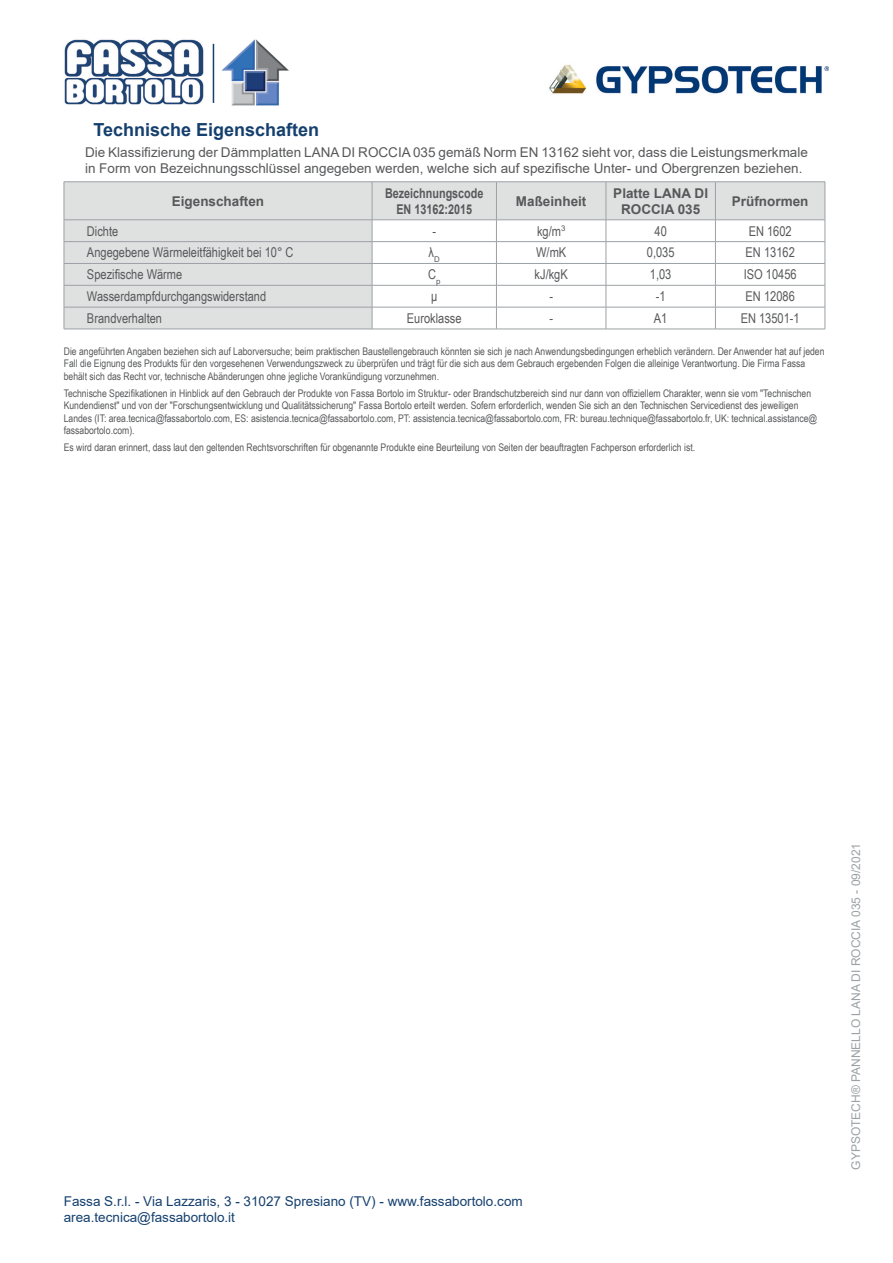
<style>
.page{position:relative;width:893px;height:1263px;background:#fff}
.page>*{position:absolute;margin:0;border:0;box-sizing:border-box;transform-origin:0 0}
.Titolo{font:700 18px "Arial";color:#15406e}
.Descrizione{font:13.5px/16.2px "Arial";color:#57585a}
.normale_sx{font:13.5px "Arial Narrow";color:#57585a}
.t1{font:13.5px/16.2px "Arial";color:#15406e}
.normale_centrato{font:13.5px "Arial Narrow";color:#57585a}
.grassetto_centrato{font:700 13.5px/16.2px "Arial";color:#57585a;text-align:center}
.grassetto_centrato-2{font:700 13.5px/16.2px "Arial";color:#57585a;text-align:center;scale:.8 1}
.t2{font:12px "Arial";color:#9ba1a4}
.Disclaimer{font:10.5px/12.6px "Arial Narrow";color:#57585a}
</style>
<div class="page">
<img style="left:549px;top:64px;width:279px;height:30px">
<img style="left:64px;top:39px;width:140px;height:66px">
<hr style="left:213px;top:44px;width:1px;height:59px;background:#15406e">
<img style="left:221px;top:39px;width:68px;height:67px">
<svg style="left:65px;top:183px;width:760px;height:146px;fill:#dfe1e1"></svg>
<hr style="left:64px;top:182px;width:308px;height:1px;background:#9ba1a4">
<hr style="left:64px;top:182px;width:1px;height:38px;background:#9ba1a4">
<hr style="left:64px;top:220px;width:308px;height:1px;background:#9ba1a4">
<hr style="left:372px;top:182px;width:124px;height:1px;background:#9ba1a4">
<hr style="left:372px;top:182px;width:1px;height:38px;background:#9ba1a4">
<hr style="left:372px;top:220px;width:124px;height:1px;background:#9ba1a4">
<hr style="left:496px;top:182px;width:110px;height:1px;background:#9ba1a4">
<hr style="left:496px;top:182px;width:1px;height:38px;background:#9ba1a4">
<hr style="left:496px;top:220px;width:110px;height:1px;background:#9ba1a4">
<hr style="left:606px;top:182px;width:109px;height:1px;background:#9ba1a4">
<hr style="left:606px;top:182px;width:1px;height:38px;background:#9ba1a4">
<hr style="left:606px;top:220px;width:109px;height:1px;background:#9ba1a4">
<hr style="left:715px;top:182px;width:110px;height:1px;background:#9ba1a4">
<hr style="left:715px;top:182px;width:1px;height:38px;background:#9ba1a4">
<hr style="left:825px;top:182px;width:1px;height:38px;background:#9ba1a4">
<hr style="left:715px;top:220px;width:110px;height:1px;background:#9ba1a4">
<hr style="left:64px;top:241px;width:308px;height:1px;background:#9ba1a4">
<hr style="left:372px;top:241px;width:124px;height:1px;background:#9ba1a4">
<hr style="left:496px;top:241px;width:110px;height:1px;background:#9ba1a4">
<hr style="left:606px;top:241px;width:109px;height:1px;background:#9ba1a4">
<hr style="left:715px;top:241px;width:110px;height:1px;background:#9ba1a4">
<hr style="left:64px;top:263px;width:308px;height:1px;background:#9ba1a4">
<hr style="left:372px;top:263px;width:124px;height:1px;background:#9ba1a4">
<hr style="left:496px;top:263px;width:110px;height:1px;background:#9ba1a4">
<hr style="left:606px;top:263px;width:109px;height:1px;background:#9ba1a4">
<hr style="left:715px;top:263px;width:110px;height:1px;background:#9ba1a4">
<hr style="left:64px;top:285px;width:308px;height:1px;background:#9ba1a4">
<hr style="left:372px;top:285px;width:124px;height:1px;background:#9ba1a4">
<hr style="left:496px;top:285px;width:110px;height:1px;background:#9ba1a4">
<hr style="left:606px;top:285px;width:109px;height:1px;background:#9ba1a4">
<hr style="left:715px;top:285px;width:110px;height:1px;background:#9ba1a4">
<hr style="left:64px;top:307px;width:308px;height:1px;background:#9ba1a4">
<svg style="left:64px;top:220px;width:1px;height:109px"></svg>
<hr style="left:64px;top:329px;width:308px;height:1px;background:#9ba1a4">
<hr style="left:372px;top:307px;width:124px;height:1px;background:#9ba1a4">
<svg style="left:372px;top:220px;width:1px;height:109px"></svg>
<hr style="left:372px;top:329px;width:124px;height:1px;background:#9ba1a4">
<hr style="left:496px;top:307px;width:110px;height:1px;background:#9ba1a4">
<svg style="left:496px;top:221px;width:1px;height:108px"></svg>
<hr style="left:496px;top:329px;width:110px;height:1px;background:#9ba1a4">
<hr style="left:606px;top:307px;width:109px;height:1px;background:#9ba1a4">
<svg style="left:606px;top:220px;width:1px;height:109px"></svg>
<hr style="left:606px;top:329px;width:109px;height:1px;background:#9ba1a4">
<hr style="left:715px;top:307px;width:110px;height:1px;background:#9ba1a4">
<svg style="left:715px;top:221px;width:1px;height:108px"></svg>
<svg style="left:825px;top:220px;width:1px;height:109px"></svg>
<hr style="left:715px;top:329px;width:110px;height:1px;background:#9ba1a4">
<p class="Titolo" style="left:94px;top:117px;width:227px">Technische Eigenschaften</p>
<p class="Descrizione" style="left:85px;top:144px;width:724px">Die Klassifizierung der Dämmplatten LANA DI ROCCIA 035 gemäß Norm EN 13162 sieht vor, dass die Leistungsmerkmale in Form von Bezeichnungsschlüssel angegeben werden, welche sich auf spezifische Unter- und Obergrenzen beziehen.</p>
<p class="grassetto_centrato" style="left:172px;top:193px;width:94px">Eigenschaften</p>
<p class="grassetto_centrato-2" style="left:385px;top:185px;width:125px">Bezeichnungscode<br>EN 13162:2015</p>
<p class="grassetto_centrato" style="left:516px;top:193px;width:72px">Maßeinheit</p>
<p class="grassetto_centrato" style="left:613px;top:185px;width:96px">Platte LANA DI<br>ROCCIA 035</p>
<p class="grassetto_centrato" style="left:732px;top:193px;width:78px">Prüfnormen</p>
<p class="normale_sx" style="left:87px;top:221px;width:33px">Dichte</p>
<p class="normale_centrato" style="left:432px;top:221px;width:5px">-</p>
<p class="normale_centrato" style="left:537px;top:221px;width:30px">kg/m<sup>3</sup></p>
<p class="normale_centrato" style="left:654px;top:221px;width:14px">40</p>
<p class="normale_centrato" style="left:749px;top:221px;width:45px">EN 1602</p>
<p class="normale_sx" style="left:87px;top:243px;width:208px">Angegebene Wärmeleitfähigkeit bei 10° C</p>
<p class="normale_centrato" style="left:429px;top:243px;width:13px">λ<sub>D</sub></p>
<p class="normale_centrato" style="left:536px;top:243px;width:32px">W/mK</p>
<p class="normale_centrato" style="left:647px;top:243px;width:29px">0,035</p>
<p class="normale_centrato" style="left:746px;top:243px;width:51px">EN 13162</p>
<p class="normale_sx" style="left:87px;top:265px;width:97px">Spezifische Wärme</p>
<p class="normale_centrato" style="left:428px;top:265px;width:14px">C<sub>p</sub></p>
<p class="normale_centrato" style="left:535px;top:265px;width:35px">kJ/kgK</p>
<p class="normale_centrato" style="left:650px;top:265px;width:23px">1,03</p>
<p class="normale_centrato" style="left:744px;top:265px;width:54px">ISO 10456</p>
<p class="normale_sx" style="left:87px;top:286px;width:181px">Wasserdampfdurchgangswiderstand</p>
<p class="normale_centrato" style="left:431px;top:286px;width:8px">μ</p>
<p class="normale_centrato" style="left:549px;top:286px;width:5px">-</p>
<p class="normale_centrato" style="left:656px;top:286px;width:11px">-1</p>
<p class="normale_centrato" style="left:746px;top:286px;width:51px">EN 12086</p>
<p class="normale_sx" style="left:87px;top:308px;width:77px">Brandverhalten</p>
<p class="normale_centrato" style="left:407px;top:308px;width:56px">Euroklasse</p>
<p class="normale_centrato" style="left:549px;top:308px;width:5px">-</p>
<p class="normale_centrato" style="left:654px;top:308px;width:15px">A1</p>
<p class="normale_centrato" style="left:741px;top:308px;width:61px">EN 13501-1</p>
<p class="Disclaimer" style="left:64px;top:344px;width:762px">Die angeführten Angaben beziehen sich auf Laborversuche; beim praktischen Baustellengebrauch könnten sie sich je nach Anwendungsbedingungen erheblich verändern. Der Anwender hat auf jeden<br>Fall die Eignung des Produkts für den vorgesehenen Verwendungszweck zu überprüfen und trägt für die sich aus dem Gebrauch ergebenden Folgen die alleinige Verantwortung. Die Firma Fassa behält sich das Recht vor, technische Abänderungen ohne jegliche Vorankündigung vorzunehmen.</p>
<p class="Disclaimer" style="left:64px;top:386px;width:755px">Technische Spezifikationen in Hinblick auf den Gebrauch der Produkte von Fassa Bortolo im Struktur- oder Brandschutzbereich sind nur dann von offiziellem Charakter, wenn sie vom "Technischen Kundendienst" und von der "Forschungsentwicklung und Qualitätssicherung" Fassa Bortolo erteilt werden. Sofern erforderlich, wenden Sie sich an den Technischen Servicedienst des jeweiligen Landes (IT: area.tecnica@fassabortolo.com, ES: asistencia.tecnica@fassabortolo.com, PT: assistencia.tecnica@fassabortolo.com, FR: bureau.technique@fassabortolo.fr, UK: technical.assistance@ fassabortolo.com).</p>
<p class="Disclaimer" style="left:64px;top:441px;width:633px">Es wird daran erinnert, dass laut den geltenden Rechtsvorschriften für obgenannte Produkte eine Beurteilung von Seiten der beauftragten Fachperson erforderlich ist.</p>
<p class="t1" style="left:64px;top:1193px;width:460px">Fassa S.r.l. - Via Lazzaris, 3 - 31027 Spresiano (TV) - www.fassabortolo.com area.tecnica@fassabortolo.it</p>
<p class="t2" style="left:848px;top:1170px;width:328px;rotate:-90deg">GYPSOTECH® PANNELLO LANA DI ROCCIA 035 - 09/2021</p>
</div>
